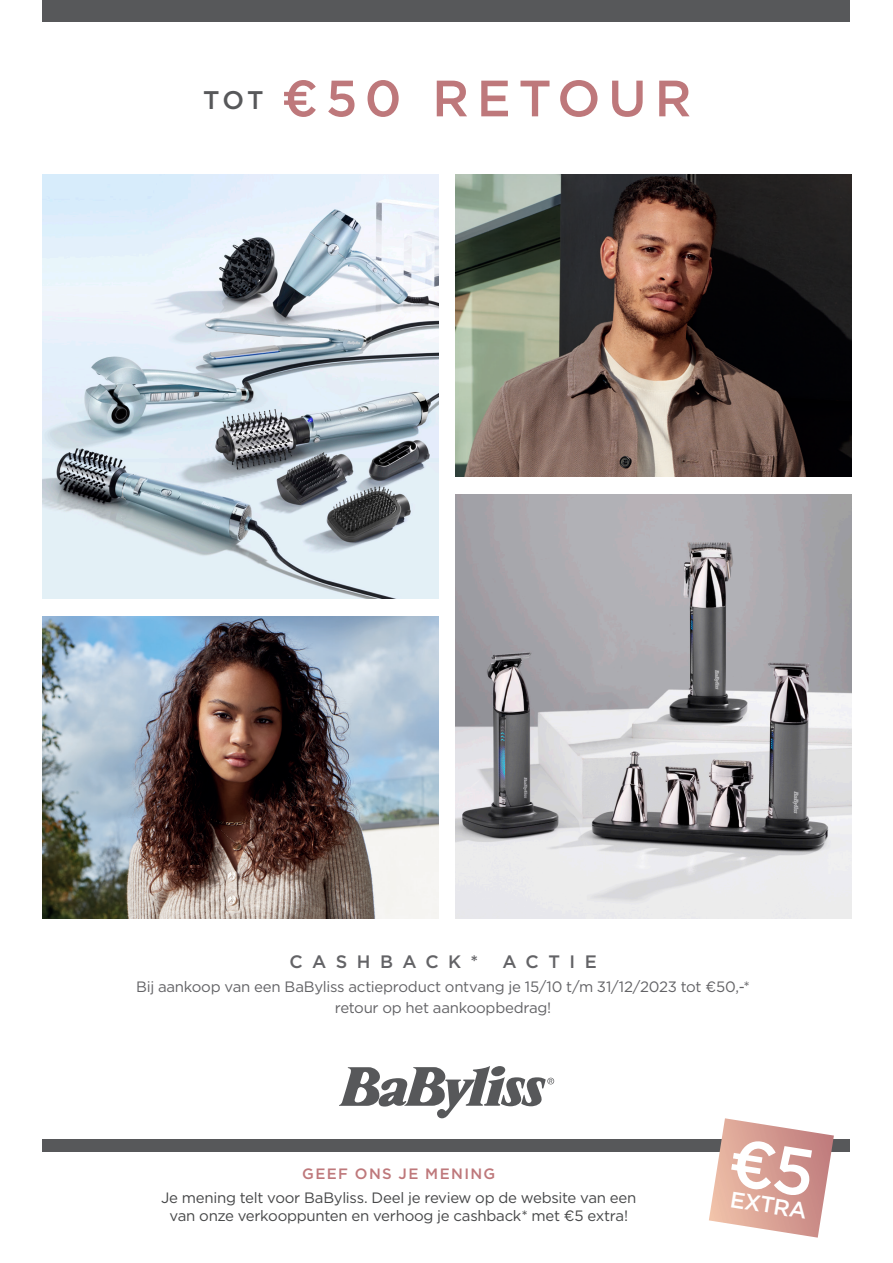
<style>
.page{position:relative;width:893px;height:1263px;background:#fff}
.page>*{position:absolute;margin:0;border:0;box-sizing:border-box;transform-origin:0 0}
.t1{font:500 51px "Gotham";letter-spacing:.15em;color:#be787b}
.t2{font:500 22.5px "Gotham";color:#fff}
.t3{font:500 18px "Gotham";letter-spacing:.53em;color:#636366}
.t4{font:15px/18px "Gotham";letter-spacing:-.02em;color:#464748;text-align:center}
.t5{font:15px/21px "Gotham";letter-spacing:-.015em;color:#636366;text-align:center}
.t6{font:500 15px "Gotham";letter-spacing:.095em;color:#be787b}
</style>
<div class="page">
<svg style="left:339px;top:1066px;width:215px;height:52px"></svg>
<div style="left:43px;top:1139px;width:807px;height:13px;background:#57585a"></div>
<div style="left:43px;top:0;width:807px;height:22px;background:#57585a"></div>
<img style="left:43px;top:175px;width:395px;height:424px">
<img style="left:43px;top:617px;width:395px;height:301px">
<img style="left:455px;top:175px;width:396px;height:301px">
<img style="left:455px;top:494px;width:396px;height:424px">
<svg style="left:709px;top:1118px;width:125px;height:119px"></svg>
<p class="t1" style="left:203px;top:65px;width:490px"><sup>TOT</sup> €50 RETOUR</p>
<p class="t3" style="left:289px;top:950px;width:190px">CASHBACK*</p>
<p class="t3" style="left:502px;top:950px;width:96px">ACTIE</p>
<p class="t5" style="left:136px;top:976px;width:615px">Bij aankoop van een BaByliss actieproduct ontvang je 15/10 t/m 31/12/2023 tot €50,-* retour op het aankoopbedrag!</p>
<p class="t6" style="left:302px;top:1164px;width:195px">GEEF ONS JE MENING</p>
<p class="t4" style="left:161px;top:1189px;width:477px">Je mening telt voor BaByliss. Deel je review op de website van een van onze verkooppunten en verhoog je cashback* met €5 extra!</p>
<p class="t2" style="left:733px;top:1184px;width:79px;rotate:9deg">EXTRA</p>
</div>
